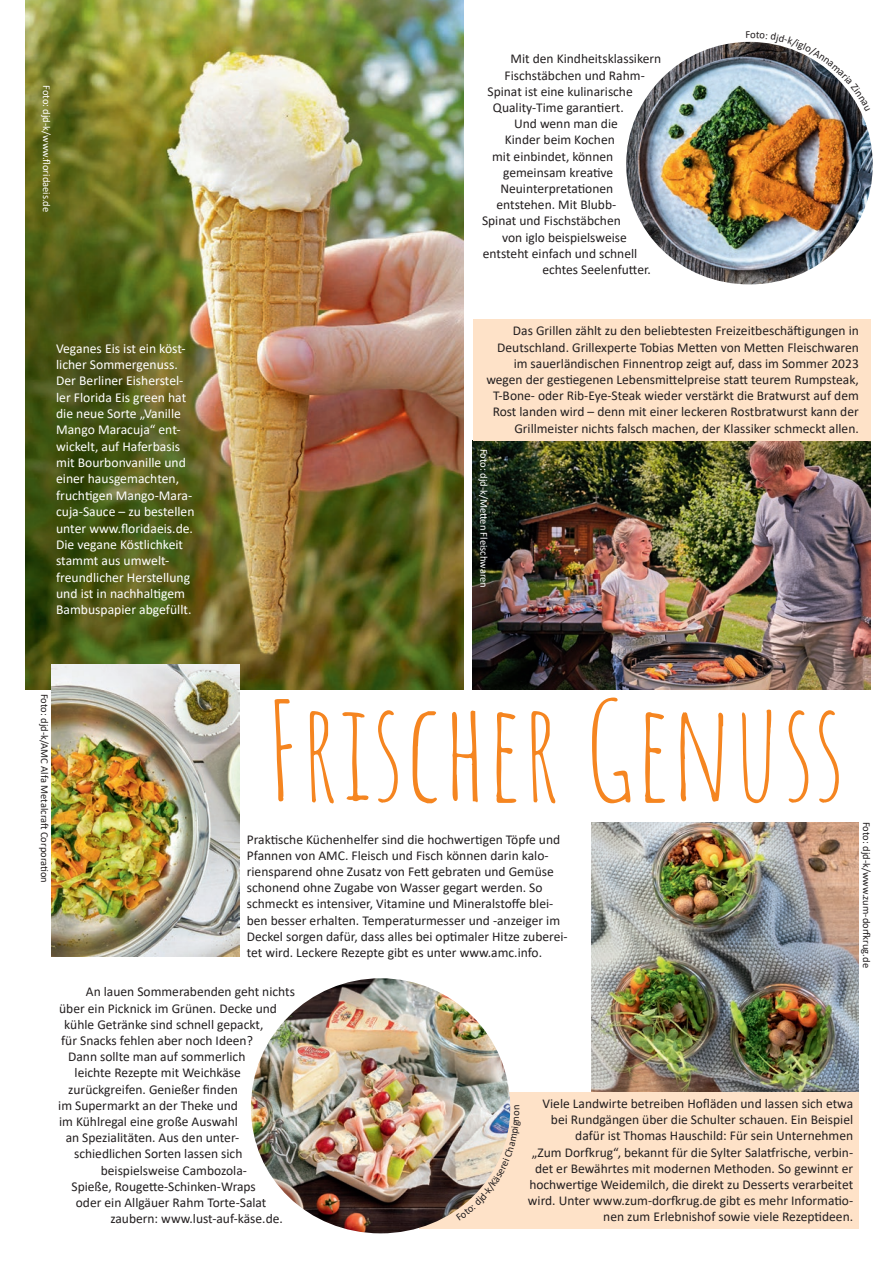
<style>
.page{position:relative;width:893px;height:1263px;background:#fff}
.page>*{position:absolute;margin:0;border:0;box-sizing:border-box;transform-origin:0 0}
.t1{font:135px "Amatic SC";color:#f58520}
.t2{font:700 15px "Myriad Pro";color:#231f20}
.t3{font:13.65px/16.4px "Calibri";color:#fff}
.t4{font:13.5px/16.2px "Calibri";color:#231f20;text-align:right}
.t5{font:10.5px "Calibri";color:#231f20}
.t6{font:10.5px "Calibri";color:#fff}
</style>
<div class="page">
<img style="left:26px;top:0;width:437px;height:690px">
<img style="left:592px;top:822px;width:266px;height:271px">
<img style="left:472px;top:440px;width:399px;height:250px">
<div style="left:419px;top:1093px;width:440px;height:136px;background:#fee2c8"></div>
<div style="left:473px;top:319px;width:398px;height:121px;background:#fee2c8"></div>
<img style="left:251px;top:978px;width:259px;height:255px">
<img style="left:626px;top:42px;width:247px;height:242px">
<img style="left:51px;top:664px;width:188px;height:292px">
<img style="left:456px;top:1106px;width:55px;height:115px">
<svg style="left:746px;top:41px;width:124px;height:70px"></svg>
<p class="t6" style="left:54px;top:85px;width:129px;rotate:90deg">Foto: djd-k/www.floridaeis.de</p>
<p class="t3" style="left:56px;top:339px;width:140px">Veganes Eis ist ein köst&shy;licher Sommergenuss.<br>Der Berliner Eisherstel&shy;ler Florida Eis green hat die neue Sorte „Vanille<br>Mango Maracuja“ ent&shy;wickelt, auf Haferbasis mit Bourbonvanille und einer hausgemachten, fruchtigen Mango-Mara&shy;cuja-Sauce – zu bestellen unter www.floridaeis.de.<br>Die vegane Köstlichkeit stammt aus umwelt&shy;freundlicher Herstellung und ist in nachhaltigem<br>Bambuspapier abgefüllt.</p>
<p class="t5" style="left:52px;top:694px;width:191px;rotate:90deg">Foto: djd-k/AMC Alfa Metalcraft Corporation</p>
<p class="t4" style="left:511px;top:50px;width:152px">Mit den Kindheitsklassikern</p>
<p class="t4" style="left:505px;top:67px;width:142px">Fischstäbchen und Rahm-</p>
<p class="t4" style="left:487px;top:83px;width:147px">Spinat ist eine kulinarische</p>
<p class="t4" style="left:493px;top:99px;width:132px">Quality-Time garantiert.</p>
<p class="t4" style="left:514px;top:115px;width:105px">Und wenn man die</p>
<p class="t4" style="left:505px;top:131px;width:112px">Kinder beim Kochen</p>
<p class="t4" style="left:492px;top:148px;width:123px">mit einbindet, können</p>
<p class="t4" style="left:503px;top:164px;width:112px">gemeinsam kreative</p>
<p class="t4" style="left:500px;top:180px;width:114px">Neuinterpretationen</p>
<p class="t4" style="left:496px;top:196px;width:121px">entstehen. Mit Blubb-</p>
<p class="t4" style="left:482px;top:212px;width:140px">Spinat und Fischstäbchen</p>
<p class="t4" style="left:502px;top:229px;width:126px">von iglo beispielsweise</p>
<p class="t4" style="left:483px;top:245px;width:156px">entsteht einfach und schnell</p>
<p class="t4" style="left:542px;top:261px;width:110px">echtes Seelenfutter.</p>
<p class="t4" style="left:486px;top:322px;width:374px">Das Grillen zählt zu den beliebtesten Freizeitbeschäftigungen in Deutschland. Grillexperte Tobias Metten von Metten Fleischwaren im sauerländischen Finnentrop zeigt auf, dass im Sommer 2023 wegen der gestiegenen Lebensmittelpreise statt teurem Rumpsteak, T-Bone- oder Rib-Eye-Steak wieder verstärkt die Bratwurst auf dem Rost landen wird – denn mit einer leckeren Rostbratwurst kann der Grillmeister nichts falsch machen, der Klassiker schmeckt allen.</p>
<p class="t6" style="left:491px;top:449px;width:141px;rotate:90deg">Foto: djd-k/Metten Fleischwaren</p>
<h1 class="t1" style="left:265px;top:653px;width:581px">Frischer Genuss</h1>
<p class="t4" style="left:247px;top:831px;width:322px;text-align:left">Praktische Küchenhelfer sind die hochwertigen Töpfe und Pfannen von AMC. Fleisch und Fisch können darin kalo&shy;riensparend ohne Zusatz von Fett gebraten und Gemüse schonend ohne Zugabe von Wasser gegart werden. So schmeckt es intensiver, Vitamine und Mineralstoffe blei&shy;ben besser erhalten. Temperaturmesser und -anzeiger im Deckel sorgen dafür, dass alles bei optimaler Hitze zuberei&shy;tet wird. Leckere Rezepte gibt es unter www.amc.info.</p>
<p class="t5" style="left:874px;top:822px;width:147px;rotate:90deg">Foto: djd-k/www.zum-dorfkrug.de</p>
<p class="t4" style="left:86px;top:983px;width:211px">An lauen Sommerabenden geht nichts</p>
<p class="t4" style="left:59px;top:999px;width:219px">über ein Picknick im Grünen. Decke und</p>
<p class="t4" style="left:64px;top:1016px;width:201px">kühle Getränke sind schnell gepackt,</p>
<p class="t4" style="left:61px;top:1032px;width:193px">für Snacks fehlen aber noch Ideen?</p>
<p class="t4" style="left:68px;top:1048px;width:179px">Dann sollte man auf sommerlich</p>
<p class="t4" style="left:75px;top:1064px;width:168px">leichte Rezepte mit Weichkäse</p>
<p class="t4" style="left:68px;top:1080px;width:171px">zurückgreifen. Genießer finden</p>
<p class="t4" style="left:58px;top:1097px;width:181px">im Supermarkt an der Theke und</p>
<p class="t4" style="left:59px;top:1113px;width:180px">im Kühlregal eine große Auswahl</p>
<p class="t4" style="left:66px;top:1129px;width:175px">an Spezialitäten. Aus den unter-</p>
<p class="t4" style="left:74px;top:1145px;width:170px">schiedlichen Sorten lassen sich</p>
<p class="t4" style="left:101px;top:1161px;width:148px">beispielsweise Cambozola-</p>
<p class="t4" style="left:71px;top:1178px;width:186px">Spieße, Rougette-Schinken-Wraps</p>
<p class="t4" style="left:76px;top:1194px;width:192px">oder ein Allgäuer Rahm Torte-Salat</p>
<p class="t4" style="left:110px;top:1210px;width:174px">zaubern: www.lust-auf-käse.de.</p>
<p class="t4" style="left:528px;top:1095px;width:327px">Viele Landwirte betreiben Hofläden und lassen sich etwa bei Rundgängen über die Schulter schauen. Ein Beispiel dafür ist Thomas Hauschild: Für sein Unternehmen<br>„Zum Dorfkrug“, bekannt für die Sylter Salatfrische, verbin&shy;det er Bewährtes mit modernen Methoden. So gewinnt er hochwertige Weidemilch, die direkt zu Desserts verarbeitet wird. Unter www.zum-dorfkrug.de gibt es mehr Informatio&shy;nen zum Erlebnishof sowie viele Rezeptideen.</p>
<p class="t2" style="left:812px;top:1200px;width:18px">23</p>
</div>
